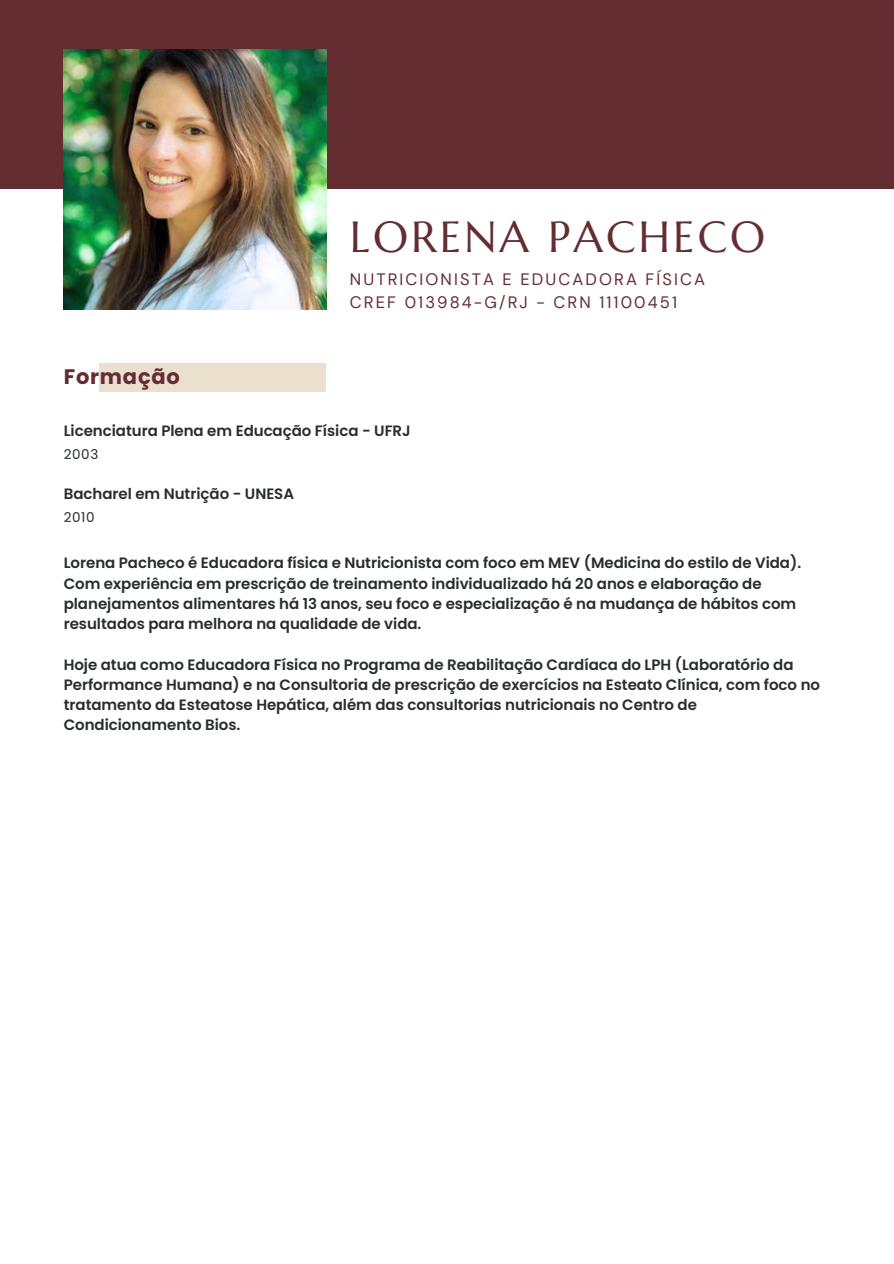
<style>
.page{position:relative;width:894px;height:1264px;background:#fff}
.page>*{position:absolute;margin:0;border:0;box-sizing:border-box;transform-origin:0 0}
.t1{font:43.5px "Marcellus";letter-spacing:.07em;color:#642d32}
.t2{font:700 21px "Poppins";letter-spacing:.035em;color:#642d32}
.t3{font:16.5px/22.5px "DM Sans";letter-spacing:.125em;color:#642d32}
.t4{font:600 15px/20.2px "Poppins";letter-spacing:-.005em;color:#292d2d}
.t5{font:13.5px "Poppins";letter-spacing:.045em;color:#292d2d}
</style>
<div class="page">
<div style="left:0;top:0;width:893px;height:188px;background:#642d32"></div>
<img style="left:64px;top:49px;width:262px;height:260px">
<div style="left:99px;top:363px;width:226px;height:29px;background:#ebe0ce"></div>
<h3 class="t2" style="left:64px;top:362px;width:118px">Formação</h3>
<h2 class="t1" style="left:350px;top:209px;width:416px">LORENA PACHECO</h2>
<p class="t3" style="left:350px;top:268px;width:356px">NUTRICIONISTA E EDUCADORA FÍSICA<br>CREF 013984-G/RJ - CRN 11100451</p>
<h4 class="t4" style="left:64px;top:420px;width:348px">Licenciatura Plena em Educação Física - UFRJ</h4>
<h1 class="t5" style="left:64px;top:444px;width:36px">2003</h1>
<p class="t4" style="left:64px;top:483px;width:232px">Bacharel em Nutrição - UNESA</p>
<h4 class="t5" style="left:64px;top:507px;width:32px">2010</h4>
<h4 class="t4" style="left:64px;top:553px;width:738px">Lorena Pacheco é Educadora física e Nutricionista com foco em MEV (Medicina do estilo de Vida).<br>Com experiência em prescrição de treinamento individualizado há 20 anos e elaboração de planejamentos alimentares há 13 anos, seu foco e especialização é na mudança de hábitos com resultados para melhora na qualidade de vida.</h4>
<p class="t4" style="left:64px;top:654px;width:757px">Hoje atua como Educadora Física no Programa de Reabilitação Cardíaca do LPH (Laboratório da Performance Humana) e na Consultoria de prescrição de exercícios na Esteato Clínica, com foco no tratamento da Esteatose Hepática, além das consultorias nutricionais no Centro de Condicionamento Bios.</p>
</div>
